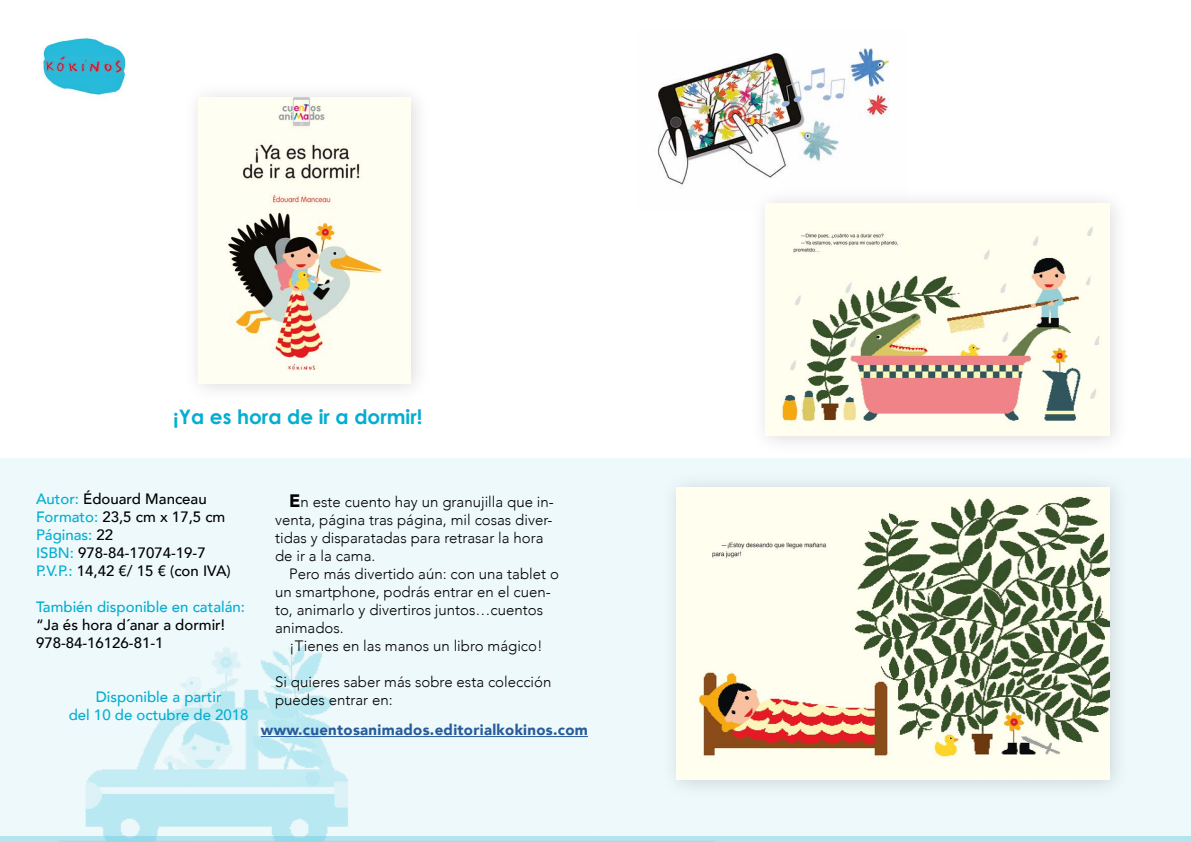
<style>
.page{position:relative;width:1191px;height:842px;background:#fff}
.page>*{position:absolute;margin:0;border:0;box-sizing:border-box;transform-origin:0 0}
.t1{font:700 20px "Century Gothic";color:#03aed1}
.t2{font:300 15px/18px "Avenir";color:#000}
.t3{font:500 15px/18px "Avenir";color:#000}
.t4{font:500 15px/18px "Avenir";color:#03aed1;text-align:center}
.t5{font:900 15px "Avenir";letter-spacing:.02em;color:#275b9b}
.s1{color:#03aed1}
.s2{font-weight:900;font-size:18px}
</style>
<div class="page">
<img style="left:657px;top:48px;width:233px;height:137px">
<svg style="left:0;top:459px;width:1191px;height:383px;background:#e8f7f9"></svg>
<img style="left:43px;top:37px;width:83px;height:60px">
<div style="left:182px;top:80px;width:250px;height:324px;background:#000;opacity:.15"></div>
<img style="left:198px;top:97px;width:213px;height:286px">
<div style="left:749px;top:186px;width:381px;height:271px;background:#000;opacity:.15"></div>
<img style="left:765px;top:203px;width:344px;height:233px">
<div style="left:660px;top:470px;width:470px;height:331px;background:#000;opacity:.15"></div>
<img style="left:677px;top:487px;width:432px;height:293px">
<hr style="left:261px;top:736px;width:327px;height:1px;background:#275b9b">
<h1 class="t1" style="left:173px;top:404px;width:251px">¡Ya es hora de ir a dormir!</h1>
<p class="t3" style="left:36px;top:489px;width:196px"><span class="s1">Autor:</span> Édouard Manceau<br><span class="s1">Formato:</span> 23,5 cm x 17,5 cm<br><span class="s1">Páginas:</span> 22<br><span class="s1">ISBN:</span> 978-84-17074-19-7<br><span class="s1">P.V.P.:</span> 14,42 €/ 15 € (con IVA)</p>
<p class="t4" style="left:36px;top:597px;width:210px">También disponible en catalán:</p>
<p class="t3" style="left:36px;top:615px;width:190px">“Ja és hora d´anar a dormir!<br>978-84-16126-81-1</p>
<p class="t4" style="left:69px;top:687px;width:181px">Disponible a partir<br>del 10 de octubre de 2018</p>
<p class="t2" style="left:275px;top:493px;width:280px;text-indent:14px"><span class="s2">E</span>n este cuento hay un granujilla que in&shy;venta, página tras página, mil cosas diver&shy;tidas y disparatadas para retrasar la hora de ir a la cama.</p>
<p class="t2" style="left:275px;top:565px;width:285px;text-indent:14px">Pero más divertido aún: con una tablet o un smartphone, podrás entrar en el cuen&shy;to, animarlo y divertiros juntos…cuentos animados.</p>
<p class="t2" style="left:289px;top:637px;width:255px">¡Tienes en las manos un libro mágico!</p>
<p class="t2" style="left:275px;top:673px;width:278px">Si quieres saber más sobre esta colección puedes entrar en:</p>
<p class="t5" style="left:261px;top:717px;width:328px">www.cuentosanimados.editorialkokinos.com</p>
</div>
